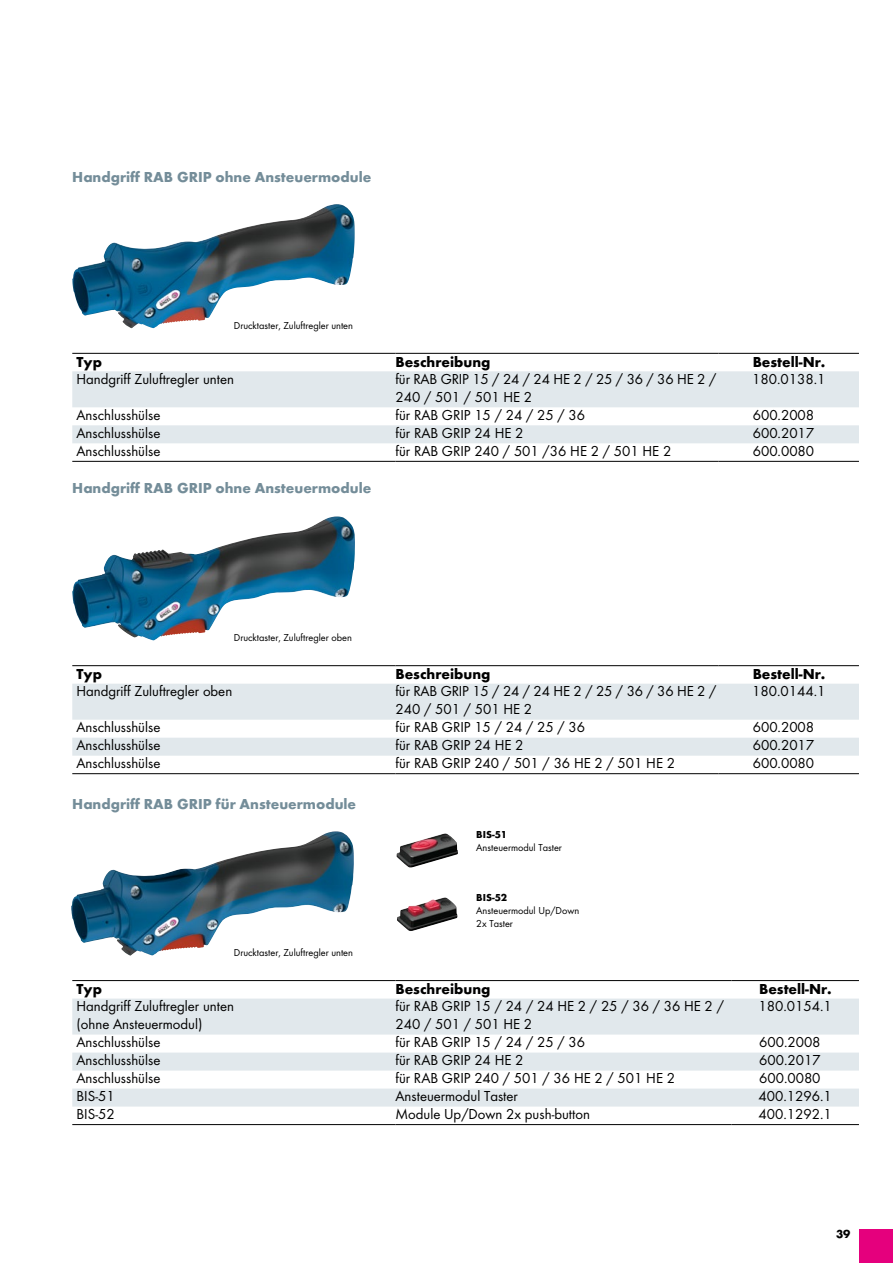
<style>
.page{position:relative;width:893px;height:1263px;background:#fff}
.page>*{position:absolute;margin:0;border:0;box-sizing:border-box;transform-origin:0 0}
.t1{font:15px/18px "Futura TOT Boo";color:#000}
.t2{font:700 15px "Futura TOT";color:#748d99}
.t3{font:700 15px "Futura TOT";color:#000}
.t4{font:700 12px "Futura TOT";color:#000}
.t5{font:10.5px/13px "Futura TOT Boo";color:#000}
.t6{font:700 10.5px "Futura TOT";color:#000}
</style>
<div class="page">
<div style="left:859px;top:1229px;width:34px;height:34px;background:#e5007d"></div>
<img style="left:71px;top:831px;width:264px;height:125px">
<img style="left:72px;top:205px;width:260px;height:123px">
<img style="left:397px;top:833px;width:61px;height:35px">
<img style="left:397px;top:897px;width:60px;height:34px">
<img style="left:72px;top:517px;width:261px;height:124px">
<svg style="left:72px;top:371px;width:787px;height:72px;fill:#e1e8ec"></svg>
<hr style="left:72px;top:353px;width:323px;height:1px;background:#000">
<hr style="left:395px;top:353px;width:324px;height:1px;background:#000">
<hr style="left:719px;top:353px;width:140px;height:1px;background:#000">
<hr style="left:72px;top:461px;width:323px;height:1px;background:#000">
<hr style="left:395px;top:461px;width:324px;height:1px;background:#000">
<hr style="left:719px;top:461px;width:140px;height:1px;background:#000">
<svg style="left:72px;top:998px;width:787px;height:108px;fill:#e1e8ec"></svg>
<hr style="left:72px;top:1124px;width:323px;height:1px;background:#000">
<hr style="left:395px;top:1124px;width:336px;height:1px;background:#000">
<hr style="left:731px;top:1124px;width:128px;height:1px;background:#000">
<hr style="left:72px;top:980px;width:323px;height:1px;background:#000">
<hr style="left:395px;top:980px;width:336px;height:1px;background:#000">
<hr style="left:731px;top:980px;width:128px;height:1px;background:#000">
<svg style="left:72px;top:684px;width:787px;height:72px;fill:#e1e8ec"></svg>
<hr style="left:72px;top:773px;width:323px;height:1px;background:#000">
<hr style="left:395px;top:773px;width:324px;height:1px;background:#000">
<hr style="left:719px;top:773px;width:140px;height:1px;background:#000">
<hr style="left:72px;top:665px;width:323px;height:1px;background:#000">
<hr style="left:395px;top:665px;width:324px;height:1px;background:#000">
<hr style="left:719px;top:665px;width:140px;height:1px;background:#000">
<p class="t2" style="left:72px;top:168px;width:301px">Handgriff RAB GRIP ohne Ansteuermodule</p>
<p class="t5" style="left:234px;top:319px;width:121px">Drucktaster, Zuluftregler unten</p>
<p class="t3" style="left:77px;top:352px;width:27px">Typ</p>
<p class="t3" style="left:395px;top:352px;width:96px">Beschreibung</p>
<p class="t3" style="left:753px;top:352px;width:74px">Bestell-Nr.</p>
<p class="t1" style="left:77px;top:370px;width:159px">Handgriff Zuluftregler unten</p>
<p class="t1" style="left:395px;top:370px;width:322px">für RAB GRIP 15 / 24 / 24 HE 2 / 25 / 36 / 36 HE 2 /<br>240 / 501 / 501 HE 2</p>
<p class="t1" style="left:752px;top:370px;width:75px">180.0138.1</p>
<p class="t1" style="left:77px;top:406px;width:85px">Anschlusshülse</p>
<p class="t1" style="left:395px;top:406px;width:191px">für RAB GRIP 15 / 24 / 25 / 36</p>
<p class="t1" style="left:753px;top:406px;width:63px">600.2008</p>
<p class="t1" style="left:77px;top:424px;width:85px">Anschlusshülse</p>
<p class="t1" style="left:395px;top:424px;width:130px">für RAB GRIP 24 HE 2</p>
<p class="t1" style="left:753px;top:424px;width:63px">600.2017</p>
<p class="t1" style="left:77px;top:442px;width:85px">Anschlusshülse</p>
<p class="t1" style="left:395px;top:442px;width:277px">für RAB GRIP 240 / 501 /36 HE 2 / 501 HE 2</p>
<p class="t1" style="left:753px;top:442px;width:63px">600.0080</p>
<p class="t2" style="left:72px;top:479px;width:301px">Handgriff RAB GRIP ohne Ansteuermodule</p>
<p class="t5" style="left:234px;top:631px;width:119px">Drucktaster, Zuluftregler oben</p>
<p class="t3" style="left:77px;top:665px;width:27px">Typ</p>
<p class="t3" style="left:395px;top:665px;width:96px">Beschreibung</p>
<p class="t3" style="left:753px;top:665px;width:74px">Bestell-Nr.</p>
<p class="t1" style="left:77px;top:682px;width:157px">Handgriff Zuluftregler oben</p>
<p class="t1" style="left:395px;top:682px;width:322px">für RAB GRIP 15 / 24 / 24 HE 2 / 25 / 36 / 36 HE 2 /<br>240 / 501 / 501 HE 2</p>
<p class="t1" style="left:752px;top:682px;width:75px">180.0144.1</p>
<p class="t1" style="left:77px;top:718px;width:85px">Anschlusshülse</p>
<p class="t1" style="left:395px;top:718px;width:191px">für RAB GRIP 15 / 24 / 25 / 36</p>
<p class="t1" style="left:753px;top:718px;width:63px">600.2008</p>
<p class="t1" style="left:77px;top:736px;width:85px">Anschlusshülse</p>
<p class="t1" style="left:395px;top:736px;width:130px">für RAB GRIP 24 HE 2</p>
<p class="t1" style="left:753px;top:736px;width:63px">600.2017</p>
<p class="t1" style="left:77px;top:754px;width:85px">Anschlusshülse</p>
<p class="t1" style="left:395px;top:754px;width:281px">für RAB GRIP 240 / 501 / 36 HE 2 / 501 HE 2</p>
<p class="t1" style="left:753px;top:754px;width:63px">600.0080</p>
<p class="t2" style="left:72px;top:795px;width:285px">Handgriff RAB GRIP für Ansteuermodule</p>
<p class="t5" style="left:234px;top:946px;width:121px">Drucktaster, Zuluftregler unten</p>
<p class="t6" style="left:476px;top:827px;width:33px">BIS-51</p>
<p class="t5" style="left:476px;top:840px;width:87px">Ansteuermodul Taster</p>
<p class="t6" style="left:476px;top:891px;width:33px">BIS-52</p>
<p class="t5" style="left:476px;top:904px;width:104px">Ansteuermodul Up/Down<br>2x Taster</p>
<p class="t3" style="left:77px;top:979px;width:27px">Typ</p>
<p class="t3" style="left:395px;top:979px;width:96px">Beschreibung</p>
<p class="t3" style="left:759px;top:979px;width:74px">Bestell-Nr.</p>
<p class="t1" style="left:77px;top:997px;width:159px">Handgriff Zuluftregler unten (ohne Ansteuermodul)</p>
<p class="t1" style="left:395px;top:997px;width:330px">für RAB GRIP 15 / 24 / 24 HE 2 / 25 / 36 / 36 HE 2 /<br>240 / 501 / 501 HE 2</p>
<p class="t1" style="left:759px;top:997px;width:75px">180.0154.1</p>
<p class="t1" style="left:77px;top:1033px;width:85px">Anschlusshülse</p>
<p class="t1" style="left:395px;top:1033px;width:191px">für RAB GRIP 15 / 24 / 25 / 36</p>
<p class="t1" style="left:759px;top:1033px;width:63px">600.2008</p>
<p class="t1" style="left:77px;top:1051px;width:85px">Anschlusshülse</p>
<p class="t1" style="left:395px;top:1051px;width:130px">für RAB GRIP 24 HE 2</p>
<p class="t1" style="left:759px;top:1051px;width:63px">600.2017</p>
<p class="t1" style="left:77px;top:1069px;width:85px">Anschlusshülse</p>
<p class="t1" style="left:395px;top:1069px;width:281px">für RAB GRIP 240 / 501 / 36 HE 2 / 501 HE 2</p>
<p class="t1" style="left:759px;top:1069px;width:63px">600.0080</p>
<p class="t1" style="left:77px;top:1087px;width:40px">BIS-51</p>
<p class="t1" style="left:395px;top:1087px;width:124px">Ansteuermodul Taster</p>
<p class="t1" style="left:759px;top:1087px;width:75px">400.1296.1</p>
<p class="t1" style="left:77px;top:1105px;width:40px">BIS-52</p>
<p class="t1" style="left:395px;top:1105px;width:196px">Module Up/Down 2x push-button</p>
<p class="t1" style="left:759px;top:1105px;width:75px">400.1292.1</p>
<p class="t4" style="left:836px;top:1227px;width:16px">39</p>
</div>
